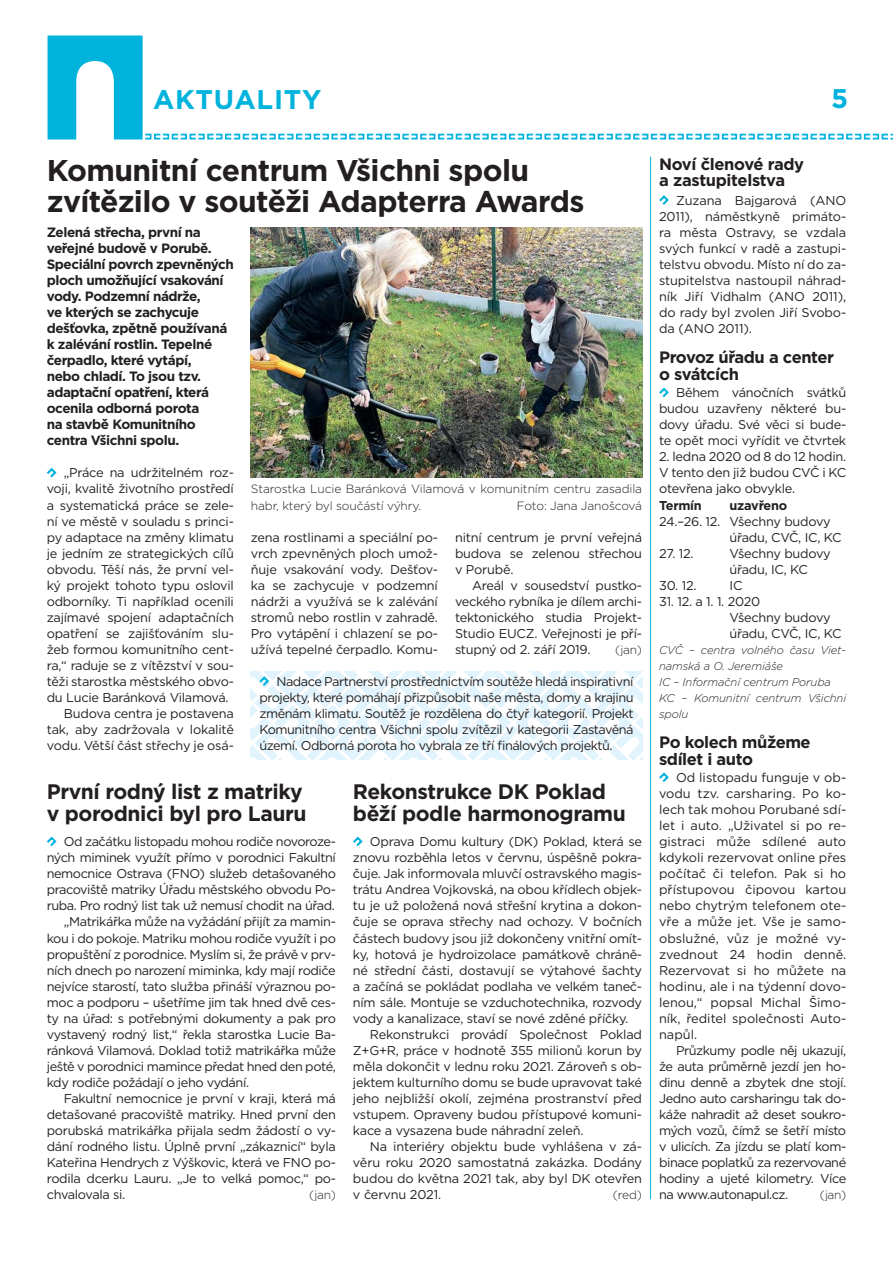
<style>
.page{position:relative;width:893px;height:1263px;background:#fff}
.page>*{position:absolute;margin:0;border:0;box-sizing:border-box;transform-origin:0 0}
.t1{font:700 30px/31.5px "Gotham";letter-spacing:-.02em;color:#231f20}
.t2{font:700 27px "Gotham";letter-spacing:.03em;color:#00b3dc}
.t3{font:700 21px/22px "Gotham";letter-spacing:-.02em;color:#231f20}
.t4{font:700 16.5px/16.5px "Gotham";letter-spacing:-.025em;color:#231f20}
.t5{font:700 13.5px/16px "Gotham";letter-spacing:-.03em;color:#231f20}
.t6{font:12.75px/16px "Gotham";letter-spacing:-.03em;color:#231f20;text-align:justify}
.t7{font:700 12.75px "Gotham";letter-spacing:-.02em;color:#231f20}
.t8{font:300 12px/16px "Gotham";letter-spacing:-.01em;color:#231f20}
.t9{font:italic 300 11.25px/16px "Gotham";letter-spacing:-.01em;color:#231f20}
</style>
<div class="page">
<svg style="left:48px;top:36px;width:845px;height:103px"></svg>
<hr style="left:650px;top:157px;width:1px;height:1042px;background:#00b3dc">
<svg style="left:659px;top:195px;width:10px;height:10px"></svg>
<svg style="left:659px;top:388px;width:10px;height:9px"></svg>
<svg style="left:659px;top:772px;width:10px;height:10px"></svg>
<svg style="left:353px;top:836px;width:10px;height:10px"></svg>
<svg style="left:47px;top:836px;width:10px;height:10px"></svg>
<svg style="left:47px;top:468px;width:10px;height:9px"></svg>
<svg style="left:251px;top:671px;width:391px;height:88px"></svg>
<img style="left:251px;top:227px;width:391px;height:250px">
<h2 class="t2" style="left:153px;top:88px;width:170px">AKTUALITY</h2>
<h2 class="t2" style="left:831px;top:87px;width:19px">5</h2>
<h1 class="t1" style="left:47px;top:157px;width:539px">Komunitní centrum Všichni spolu zvítězilo v soutěži Adapterra Awards</h1>
<p class="t5" style="left:47px;top:225px;width:189px">Zelená střecha, první na veřejné budově v Porubě.<br>Speciální povrch zpevněných ploch umožňující vsakování vody. Podzemní nádrže,<br>ve kterých se zachycuje dešťovka, zpětně používaná k zalévání rostlin. Tepelné čerpadlo, které vytápí,<br>nebo chladí. To jsou tzv. adaptační opatření, která ocenila odborná porota<br>na stavbě Komunitního centra Všichni spolu.</p>
<p class="t6" style="left:64px;top:466px;width:172px">„Práce na udržitelném roz-</p>
<p class="t6" style="left:47px;top:482px;width:189px">voji, kvalitě životního prostředí</p>
<p class="t6" style="left:47px;top:498px;width:189px">a systematická práce se zele-</p>
<p class="t6" style="left:47px;top:514px;width:189px">ní ve městě v souladu s princi-</p>
<p class="t6" style="left:47px;top:530px;width:189px">py adaptace na změny klimatu</p>
<p class="t6" style="left:47px;top:546px;width:189px">je jedním ze strategických cílů</p>
<p class="t6" style="left:47px;top:562px;width:189px">obvodu. Těší nás, že první vel-</p>
<p class="t6" style="left:47px;top:578px;width:189px">ký projekt tohoto typu oslovil</p>
<p class="t6" style="left:47px;top:594px;width:189px">odborníky. Ti například ocenili</p>
<p class="t6" style="left:47px;top:610px;width:189px">zajímavé spojení adaptačních</p>
<p class="t6" style="left:47px;top:626px;width:189px">opatření se zajišťováním slu-</p>
<p class="t6" style="left:47px;top:642px;width:189px">žeb formou komunitního cent-</p>
<p class="t6" style="left:47px;top:658px;width:189px">ra,“ raduje se z vítězství v sou-</p>
<p class="t6" style="left:47px;top:674px;width:189px">těži starostka městského obvo-</p>
<p class="t6" style="left:47px;top:690px;width:183px">du Lucie Baránková Vilamová.</p>
<p class="t6" style="left:64px;top:706px;width:172px">Budova centra je postavena</p>
<p class="t6" style="left:47px;top:722px;width:189px">tak, aby zadržovala v lokalitě</p>
<p class="t6" style="left:47px;top:738px;width:189px">vodu. Větší část střechy je osá-</p>
<p class="t8" style="left:251px;top:482px;width:393px">Starostka Lucie Baránková Vilamová v komunitním centru zasadila habr, který byl součástí výhry.</p>
<p class="t8" style="left:517px;top:498px;width:127px">Foto: Jana Janošcová</p>
<p class="t6" style="left:251px;top:530px;width:189px">zena rostlinami a speciální po&shy;vrch zpevněných ploch umož&shy;ňuje vsakování vody. Dešťov&shy;ka se zachycuje v podzemní nádrži a využívá se k zalévání stromů nebo rostlin v zahradě.<br>Pro vytápění i chlazení se po&shy;užívá tepelné čerpadlo. Komu-</p>
<p class="t6" style="left:455px;top:530px;width:189px">nitní centrum je první veřejná budova se zelenou střechou v Porubě.</p>
<p class="t6" style="left:455px;top:578px;width:189px;text-indent:17px">Areál v sousedství pustko&shy;veckého rybníka je dílem archi&shy;tektonického studia Projekt-Studio EUCZ. Veřejnosti je pří&shy;stupný od 2. září 2019.</p>
<p class="t8" style="left:615px;top:642px;width:28px">(jan)</p>
<p class="t6" style="left:259px;top:674px;width:376px;text-indent:17px">Nadace Partnerství prostřednictvím soutěže hledá inspirativní projekty, které pomáhají přizpůsobit naše města, domy a krajinu změnám klimatu. Soutěž je rozdělena do čtyř kategorií. Projekt Komunitního centra Všichni spolu zvítězil v kategorii Zastavěná území. Odborná porota ho vybrala ze tří finálových projektů.</p>
<h3 class="t3" style="left:47px;top:782px;width:261px">První rodný list z matriky v porodnici byl pro Lauru</h3>
<p class="t6" style="left:64px;top:835px;width:274px">Od začátku listopadu mohou rodiče novoroze-</p>
<p class="t6" style="left:47px;top:851px;width:291px">ných miminek využít přímo v porodnici Fakultní</p>
<p class="t6" style="left:47px;top:867px;width:291px">nemocnice Ostrava (FNO) služeb detašovaného</p>
<p class="t6" style="left:47px;top:883px;width:291px">pracoviště matriky Úřadu městského obvodu Po-</p>
<p class="t6" style="left:47px;top:899px;width:290px">ruba. Pro rodný list tak už nemusí chodit na úřad.</p>
<p class="t6" style="left:64px;top:915px;width:274px">„Matrikářka může na vyžádání přijít za mamin-</p>
<p class="t6" style="left:47px;top:931px;width:291px">kou i do pokoje. Matriku mohou rodiče využít i po</p>
<p class="t6" style="left:47px;top:947px;width:291px">propuštění z porodnice. Myslím si, že právě v prv-</p>
<p class="t6" style="left:47px;top:963px;width:291px">ních dnech po narození miminka, kdy mají rodiče</p>
<p class="t6" style="left:47px;top:979px;width:291px">nejvíce starostí, tato služba přináší výraznou po-</p>
<p class="t6" style="left:47px;top:995px;width:291px">moc a podporu – ušetříme jim tak hned dvě ces-</p>
<p class="t6" style="left:47px;top:1011px;width:291px">ty na úřad: s potřebnými dokumenty a pak pro</p>
<p class="t6" style="left:47px;top:1027px;width:291px">vystavený rodný list,“ řekla starostka Lucie Ba-</p>
<p class="t6" style="left:47px;top:1043px;width:291px">ránková Vilamová. Doklad totiž matrikářka může</p>
<p class="t6" style="left:47px;top:1059px;width:291px">ještě v porodnici mamince předat hned den poté,</p>
<p class="t6" style="left:47px;top:1075px;width:204px">kdy rodiče požádají o jeho vydání.</p>
<p class="t6" style="left:64px;top:1091px;width:274px">Fakultní nemocnice je první v kraji, která má</p>
<p class="t6" style="left:47px;top:1107px;width:291px">detašované pracoviště matriky. Hned první den</p>
<p class="t6" style="left:47px;top:1123px;width:291px">porubská matrikářka přijala sedm žádostí o vy-</p>
<p class="t6" style="left:47px;top:1139px;width:291px">dání rodného listu. Úplně první „zákaznicí“ byla</p>
<p class="t6" style="left:47px;top:1155px;width:291px">Kateřina Hendrych z Výškovic, která ve FNO po-</p>
<p class="t6" style="left:47px;top:1171px;width:291px">rodila dcerku Lauru. „Je to velká pomoc,“ po-</p>
<p class="t6" style="left:47px;top:1187px;width:80px">chvalovala si.</p>
<p class="t8" style="left:309px;top:1187px;width:28px">(jan)</p>
<h3 class="t3" style="left:353px;top:782px;width:274px">Rekonstrukce DK Poklad běží podle harmonogramu</h3>
<p class="t6" style="left:353px;top:835px;width:291px;text-indent:17px">Oprava Domu kultury (DK) Poklad, která se znovu rozběhla letos v červnu, úspěšně pokra&shy;čuje. Jak informovala mluvčí ostravského magis&shy;trátu Andrea Vojkovská, na obou křídlech objek&shy;tu je už položená nová střešní krytina a dokon&shy;čuje se oprava střechy nad ochozy. V bočních částech budovy jsou již dokončeny vnitřní omít&shy;ky, hotová je hydroizolace památkově chráně&shy;né střední části, dostavují se výtahové šachty a začíná se pokládat podlaha ve velkém taneč&shy;ním sále. Montuje se vzduchotechnika, rozvody vody a kanalizace, staví se nové zděné příčky.</p>
<p class="t6" style="left:353px;top:1027px;width:291px;text-indent:17px">Rekonstrukci provádí Společnost Poklad Z+G+R, práce v hodnotě 355 milionů korun by měla dokončit v lednu roku 2021. Zároveň s ob&shy;jektem kulturního domu se bude upravovat také jeho nejbližší okolí, zejména prostranství před vstupem. Opraveny budou přístupové komuni&shy;kace a vysazena bude náhradní zeleň.</p>
<p class="t6" style="left:353px;top:1139px;width:291px;text-indent:17px">Na interiéry objektu bude vyhlášena v zá&shy;věru roku 2020 samostatná zakázka. Dodány budou do května 2021 tak, aby byl DK otevřen v červnu 2021.</p>
<p class="t8" style="left:613px;top:1187px;width:31px">(red)</p>
<p class="t4" style="left:659px;top:157px;width:147px">Noví členové rady a zastupitelstva</p>
<p class="t6" style="left:659px;top:193px;width:189px;text-indent:17px">Zuzana Bajgarová (ANO 2011), náměstkyně primáto&shy;ra města Ostravy, se vzdala svých funkcí v radě a zastupi&shy;telstvu obvodu. Místo ní do za&shy;stupitelstva nastoupil náhrad&shy;ník Jiří Vidhalm (ANO 2011), do rady byl zvolen Jiří Svobo&shy;da (ANO 2011).</p>
<p class="t4" style="left:659px;top:350px;width:176px">Provoz úřadu a center o svátcích</p>
<p class="t6" style="left:659px;top:386px;width:189px;text-indent:17px">Během vánočních svátků budou uzavřeny některé bu&shy;dovy úřadu. Své věci si bude&shy;te opět moci vyřídit ve čtvrtek</p>
<p class="t6" style="left:659px;top:450px;width:189px">2. ledna 2020 od 8 do 12 hodin.<br>V tento den již budou CVČ i KC otevřena jako obvykle.</p>
<p class="t7" style="left:659px;top:500px;width:44px">Termín</p>
<p class="t7" style="left:730px;top:500px;width:59px">uzavřeno</p>
<p class="t6" style="left:730px;top:514px;width:113px;text-indent:-70px">24.–26. 12. Všechny budovy úřadu, CVČ, IC, KC</p>
<p class="t6" style="left:659px;top:546px;width:36px">27. 12.</p>
<p class="t6" style="left:730px;top:546px;width:103px">Všechny budovy úřadu, IC, KC</p>
<p class="t6" style="left:659px;top:578px;width:39px">30. 12.</p>
<p class="t6" style="left:730px;top:578px;width:14px">IC</p>
<p class="t6" style="left:730px;top:594px;width:113px;text-align:left;text-indent:-70px">31. 12. a 1. 1. 2020<br>Všechny budovy úřadu, CVČ, IC, KC</p>
<p class="t9" style="left:659px;top:643px;width:189px">CVČ – centra volného času Viet&shy;namská a O. Jeremiáše<br>IC – Informační centrum Poruba<br>KC – Komunitní centrum Všichni spolu</p>
<p class="t4" style="left:659px;top:735px;width:153px">Po kolech můžeme sdílet i auto</p>
<p class="t6" style="left:659px;top:770px;width:189px;text-indent:17px">Od listopadu funguje v ob&shy;vodu tzv. carsharing. Po ko&shy;lech tak mohou Porubané sdí&shy;let i auto. „Uživatel si po re&shy;gistraci může sdílené auto kdykoli rezervovat online přes počítač či telefon. Pak si ho přístupovou čipovou kartou nebo chytrým telefonem ote&shy;vře a může jet. Vše je samo&shy;obslužné, vůz je možné vy&shy;zvednout 24 hodin denně.<br>Rezervovat si ho můžete na hodinu, ale i na týdenní dovo&shy;lenou,“ popsal Michal Šimo&shy;ník, ředitel společnosti Auto&shy;napůl.</p>
<p class="t6" style="left:659px;top:1043px;width:189px;text-indent:17px">Průzkumy podle něj ukazují, že auta průměrně jezdí jen ho&shy;dinu denně a zbytek dne stojí.<br>Jedno auto carsharingu tak do&shy;káže nahradit až deset soukro&shy;mých vozů, čímž se šetří místo v ulicích. Za jízdu se platí kom&shy;binace poplatků za rezervované hodiny a ujeté kilometry. Více na www.autonapul.cz.</p>
<p class="t8" style="left:820px;top:1187px;width:28px">(jan)</p>
</div>
